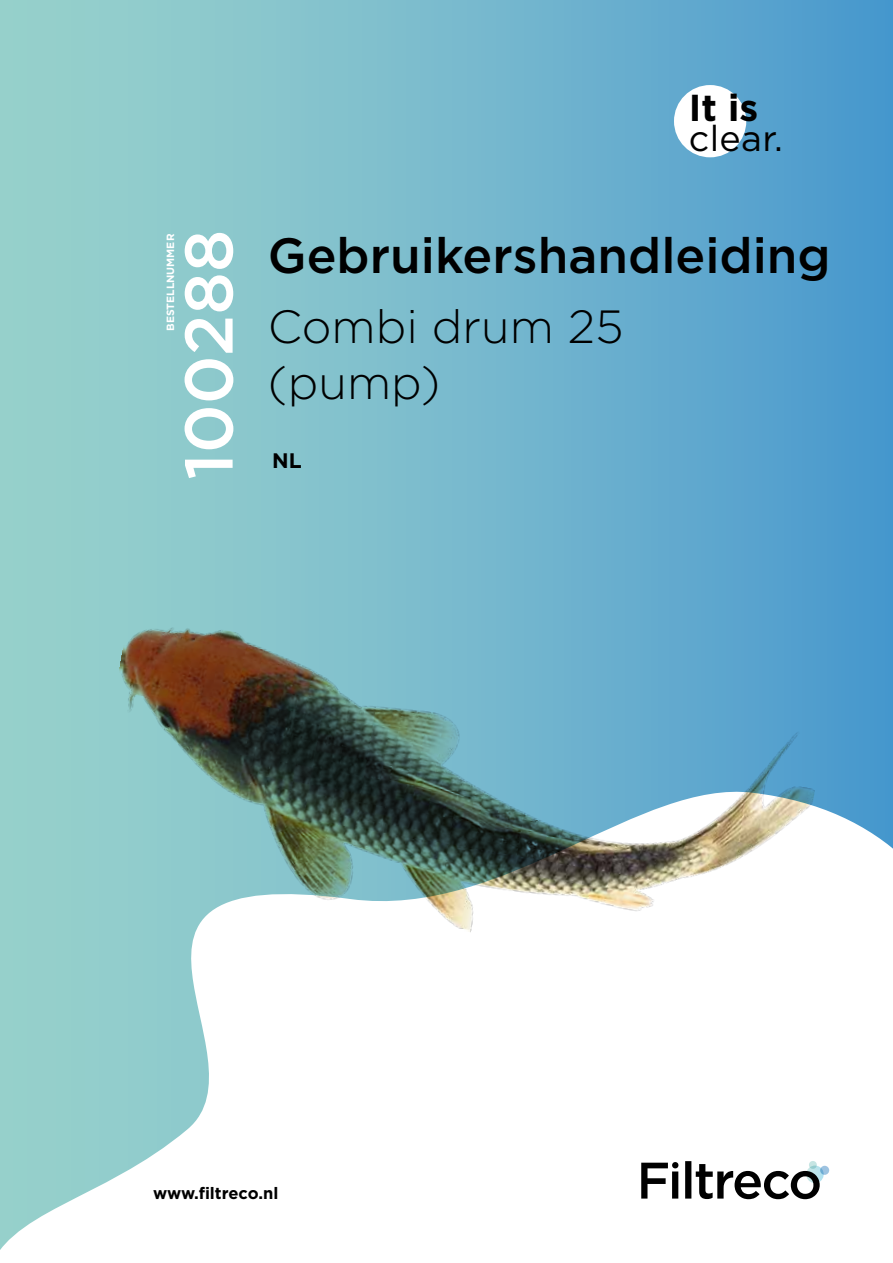
<style>
.page{position:relative;width:893px;height:1263px;background:#fff}
.page>*{position:absolute;margin:0;border:0;box-sizing:border-box;transform-origin:0 0}
.t1{font:500 67.5px "Gotham";color:#fff}
.t2{font:500 49.5px "Gotham";color:#000}
.t3{font:300 46.5px/55.8px "Gotham";color:#000}
.t4{font:700 37.5px "Gotham";color:#000}
.t5{font:36px "Gotham";letter-spacing:.01em;color:#000}
.t6{font:700 21px "Gotham";color:#000}
.t7{font:700 16.5px "Gotham";letter-spacing:-.01em;color:#000}
.t8{font:700 10.5px "Gotham";color:#fff}
</style>
<div class="page">
<div style="left:0;top:0;width:893px;height:1263px;background:linear-gradient(to right,#9fd6cc,#4d9bce)"></div>
<svg style="left:0;top:786px;width:893px;height:477px"></svg>
<img style="left:84px;top:613px;width:740px;height:374px">
<div style="left:674px;top:85px;width:72px;height:72px;background:#fff;border-radius:50%"></div>
<svg style="left:641px;top:1161px;width:231px;height:86px"></svg>
<p class="t4" style="left:689px;top:83px;width:71px">It is</p>
<p class="t5" style="left:689px;top:115px;width:96px">clear.</p>
<p class="t8" style="left:164px;top:331px;width:99px;rotate:-90deg">Bestellnummer</p>
<h1 class="t1" style="left:165px;top:480px;width:252px;rotate:-90deg">100288</h1>
<p class="t2" style="left:268px;top:224px;width:564px">Gebruikershandleiding</p>
<p class="t3" style="left:268px;top:298px;width:357px">Combi drum 25 (pump)</p>
<p class="t6" style="left:272px;top:446px;width:31px">NL</p>
<p class="t7" style="left:153px;top:1182px;width:127px">www.filtreco.nl</p>
</div>
